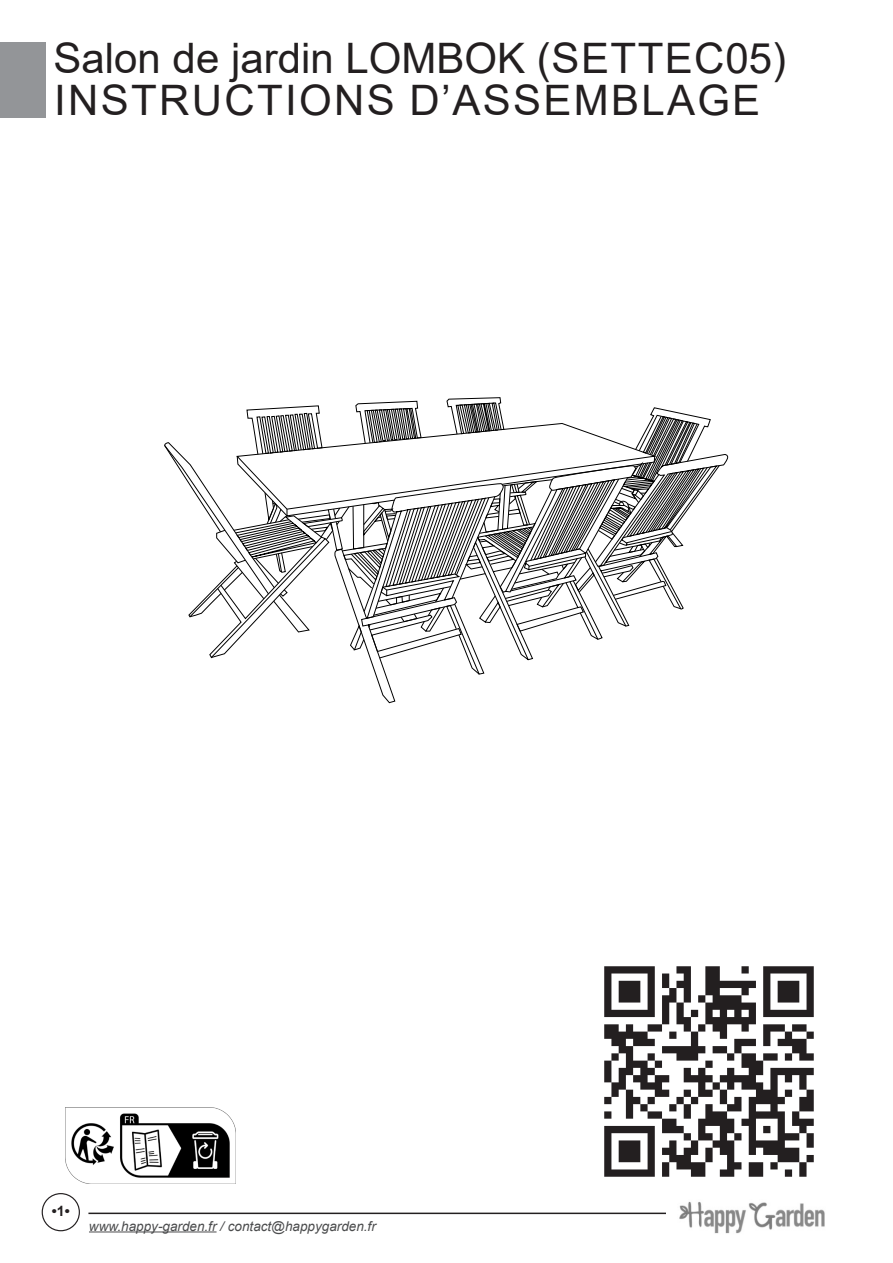
<style>
.page{position:relative;width:893px;height:1263px;background:#fff}
.page>*{position:absolute;margin:0;border:0;box-sizing:border-box;transform-origin:0 0}
.t1{font:42px "Arial";color:#231f20}
.t2{font:42px "Arial";letter-spacing:.055em;color:#231f20}
.t3{font:700 14.25px "Arial";color:#231f20}
.t4{font:italic 13.5px "Arial";color:#4b4c4d}
</style>
<div class="page">
<div style="left:0;top:43px;width:45px;height:75px;background:#939598"></div>
<hr style="left:89px;top:1231px;width:128px;height:1px;background:#4b4c4d">
<div style="left:42px;top:1193px;width:38px;height:38px;border:1px solid #231f20;border-radius:50%"></div>
<hr style="left:88px;top:1212px;width:750px;height:2px;background:#231f20">
<img style="left:666px;top:1201px;width:172px;height:33px">
<img style="left:604px;top:966px;width:210px;height:211px">
<svg style="left:164px;top:397px;width:564px;height:307px"></svg>
<img style="left:66px;top:1107px;width:169px;height:76px">
<p class="t1" style="left:54px;top:29px;width:734px">Salon de jardin LOMBOK (SETTEC05)</p>
<p class="t2" style="left:54px;top:71px;width:707px">INSTRUCTIONS D’ASSEMBLAGE</p>
<p class="t3" style="left:52px;top:1201px;width:19px">•1•</p>
<p class="t4" style="left:89px;top:1217px;width:288px">www.happy-garden.fr / contact@happygarden.fr</p>
</div>
